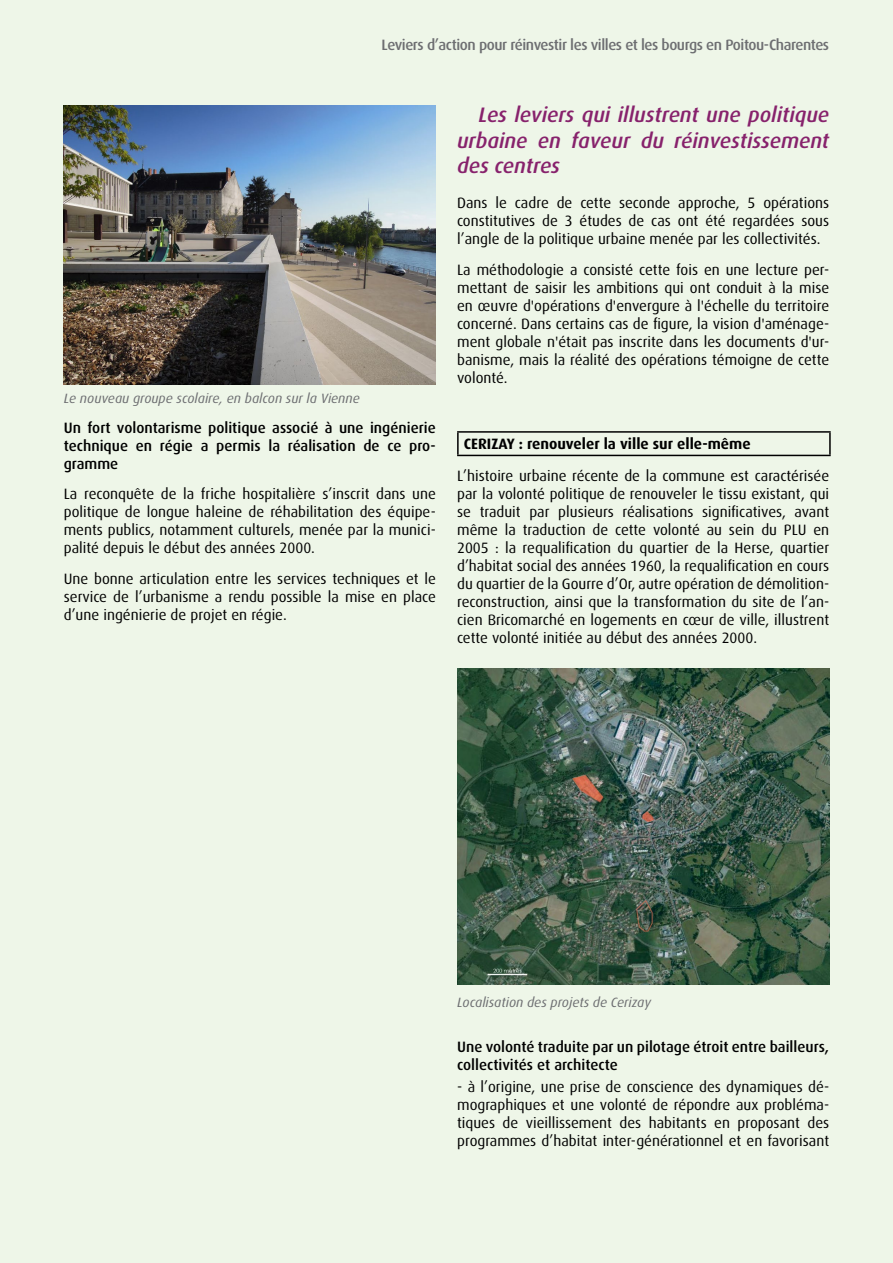
<style>
.page{position:relative;width:893px;height:1263px;background:#eef6e8}
.page>*{position:absolute;margin:0;border:0;box-sizing:border-box;transform-origin:0 0}
.t1{font:italic 500 21px/25.2px "Dax OT";color:#87226c;text-align:justify}
.t2{font:15px/18px "Dax OT";color:#000;text-align:justify}
.t3{font:500 15px/18px "Dax OT";color:#000;text-align:justify}
.t4{font:500 15px "Dax OT";letter-spacing:-.03em;color:#6d6e71}
.t5{font:700 15px "Dax OT";color:#000}
.t6{font:italic 13.5px "Dax OT";color:#6d6e71}
</style>
<div class="page">
<hr style="left:457px;top:431px;width:374px;height:2px;background:#000">
<hr style="left:457px;top:433px;width:2px;height:22px;background:#000">
<hr style="left:829px;top:433px;width:2px;height:22px;background:#000">
<hr style="left:457px;top:455px;width:374px;height:1px;background:#000">
<img style="left:64px;top:105px;width:372px;height:279px">
<img style="left:457px;top:668px;width:372px;height:317px">
<p class="t4" style="left:382px;top:36px;width:449px">Leviers d’action pour réinvestir les villes et les bourgs en Poitou-Charentes</p>
<p class="t6" style="left:64px;top:391px;width:297px">Le nouveau groupe scolaire, en balcon sur la Vienne</p>
<p class="t3" style="left:64px;top:418px;width:374px">Un fort volontarisme politique associé à une ingénierie technique en régie a permis la réalisation de ce pro&shy;gramme</p>
<p class="t2" style="left:64px;top:485px;width:374px">La reconquête de la friche hospitalière s’inscrit dans une politique de longue haleine de réhabilitation des équipe&shy;ments publics, notamment culturels, menée par la munici&shy;palité depuis le début des années 2000.</p>
<p class="t2" style="left:64px;top:570px;width:374px">Une bonne articulation entre les services techniques et le service de l’urbanisme a rendu possible la mise en place d’une ingénierie de projet en régie.</p>
<h1 class="t1" style="left:457px;top:103px;width:374px;text-indent:21px">Les leviers qui illustrent une politique urbaine en faveur du réinvestissement des centres</h1>
<p class="t2" style="left:457px;top:194px;width:374px">Dans le cadre de cette seconde approche, 5 opérations constitutives de 3 études de cas ont été regardées sous l’angle de la politique urbaine menée par les collectivités.</p>
<p class="t2" style="left:457px;top:261px;width:374px">La méthodologie a consisté cette fois en une lecture per&shy;mettant de saisir les ambitions qui ont conduit à la mise en œuvre d'opérations d'envergure à l'échelle du territoire concerné. Dans certains cas de figure, la vision d'aménage&shy;ment globale n'était pas inscrite dans les documents d'ur&shy;banisme, mais la réalité des opérations témoigne de cette volonté.</p>
<p class="t5" style="left:464px;top:436px;width:288px">CERIZAY : renouveler la ville sur elle-même</p>
<p class="t2" style="left:457px;top:467px;width:374px">L’histoire urbaine récente de la commune est caractérisée par la volonté politique de renouveler le tissu existant, qui se traduit par plusieurs réalisations significatives, avant même la traduction de cette volonté au sein du PLU en 2005 : la requalification du quartier de la Herse, quartier d’habitat social des années 1960, la requalification en cours du quartier de la Gourre d’Or, autre opération de démolition&shy;reconstruction, ainsi que la transformation du site de l’an&shy;cien Bricomarché en logements en cœur de ville, illustrent cette volonté initiée au début des années 2000.</p>
<p class="t6" style="left:457px;top:995px;width:196px">Localisation des projets de Cerizay</p>
<p class="t3" style="left:457px;top:1038px;width:374px">Une volonté traduite par un pilotage étroit entre bailleurs, collectivités et architecte</p>
<p class="t2" style="left:457px;top:1078px;width:374px">- à l’origine, une prise de conscience des dynamiques dé&shy;mographiques et une volonté de répondre aux probléma&shy;tiques de vieillissement des habitants en proposant des programmes d’habitat inter-générationnel et en favorisant</p>
</div>
